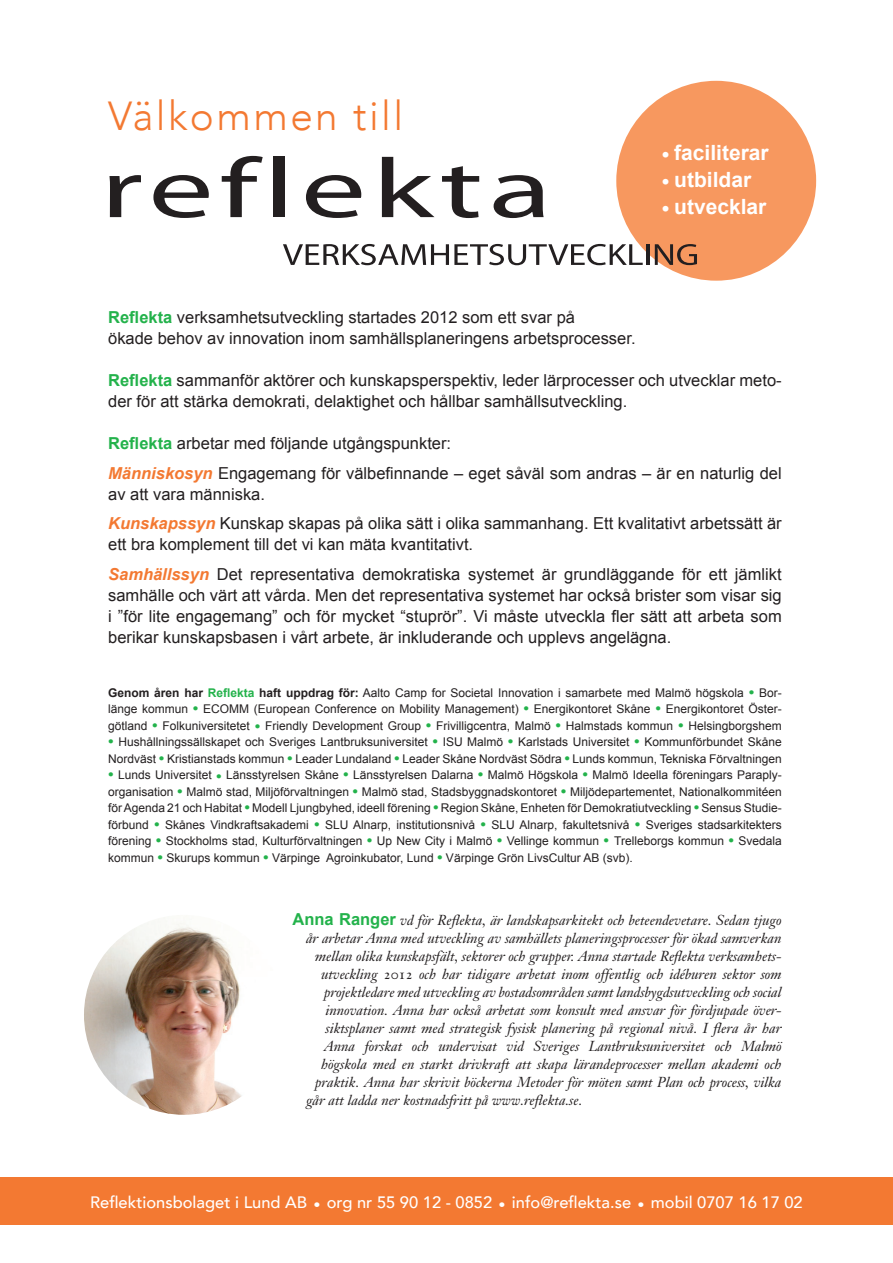
<style>
.page{position:relative;width:893px;height:1263px;background:#fff}
.page>*{position:absolute;margin:0;border:0;box-sizing:border-box;transform-origin:0 0}
.t1{font:300 40.5px "Avenir";letter-spacing:.06em;color:#f37932}
.t2{font:500 37.5px "Avenir";color:#fff}
.t3{font:700 21px/27px "Arial";color:#fff}
.t4{font:16.5px/21px "Arial";color:#231f20}
.t5{font:500 16.5px "Avenir";color:#fff}
.t6{font:italic 14.25px "Janson Text";color:#231f20}
.t7{font:12px/16.5px "Arial";color:#231f20;text-align:justify}
.s1{font-family:"Bodoxi";font-size:33px}
.s2{font-weight:700;color:#23b24b}
.s3{font-weight:700;font-style:italic;color:#f37932}
.s4{font-weight:700}
.s5{font-family:"Bodoxi";font-weight:700;font-size:24px;color:#23b24b}
.s6{font-family:"Arial";font-weight:700;font-style:normal;font-size:16.5px;color:#23b24b}
.s7{font-family:"Janson Text Roman SC";font-style:normal}
</style>
<div class="page">
<div style="left:0;top:1177px;width:893px;height:48px;background:#f37932"></div>
<div style="left:616px;top:81px;width:200px;height:200px;background:#f7985f;border-radius:50%"></div>
<img style="left:84px;top:915px;width:200px;height:200px;border-radius:100px">
<svg style="left:283px;top:244px;width:360px;height:21px"></svg>
<hr style="left:646px;top:244px;width:3px;height:21px;background:#231f20">
<svg style="left:655px;top:244px;width:42px;height:21px"></svg>
<svg style="left:109px;top:175px;width:32px;height:42px"></svg>
<svg style="left:153px;top:175px;width:56px;height:43px"></svg>
<svg style="left:222px;top:156px;width:41px;height:61px"></svg>
<div style="left:274px;top:157px;width:11px;height:60px;background:#231f20"></div>
<svg style="left:306px;top:175px;width:55px;height:43px"></svg>
<svg style="left:382px;top:157px;width:52px;height:60px"></svg>
<svg style="left:442px;top:166px;width:37px;height:52px"></svg>
<svg style="left:494px;top:175px;width:50px;height:43px"></svg>
<h1 class="t1" style="left:108px;top:93px;width:296px">Välkommen till</h1>
<h3 class="t3" style="left:662px;top:140px;width:108px"><span class="s1">.</span> faciliterar <span class="s1">.</span> utbildar<br><span class="s1">.</span> utvecklar</h3>
<h3 class="t4" style="left:108px;top:307px;width:529px"><span class="s2">Reflekta</span> verksamhetsutveckling startades 2012 som ett svar på<br>ökade behov av innovation inom samhällsplaneringens arbetsprocesser.</h3>
<h3 class="t4" style="left:108px;top:370px;width:675px"><span class="s2">Reflekta</span> sammanför aktörer och kunskapsperspektiv, leder lärprocesser och utvecklar meto&shy;der för att stärka demokrati, delaktighet och hållbar samhällsutveckling.</h3>
<h3 class="t4" style="left:108px;top:429px;width:675px;line-height:29.5px"><span class="s2">Reflekta</span> arbetar med följande utgångspunkter:<br><span class="s3">Människosyn</span> Engagemang för välbefinnande – eget såväl som andras – är en naturlig del</h3>
<h3 class="t4" style="left:108px;top:479px;width:675px;line-height:29.5px">av att vara människa.<br><span class="s3">Kunskapssyn</span> Kunskap skapas på olika sätt i olika sammanhang. Ett kvalitativt arbetssätt är</h3>
<h3 class="t4" style="left:108px;top:530px;width:675px;line-height:29.5px">ett bra komplement till det vi kan mäta kvantitativt.<br><span class="s3">Samhällssyn</span> Det representativa demokratiska systemet är grundläggande för ett jämlikt</h3>
<p class="t4" style="left:108px;top:585px;width:675px;text-align:justify">samhälle och värt att vårda. Men det representativa systemet har också brister som visar sig i ”för lite engagemang” och för mycket “stuprör”. Vi måste utveckla fler sätt att arbeta som berikar kunskapsbasen i vårt arbete, är inkluderande och upplevs angelägna.</p>
<p class="t7" style="left:108px;top:684px;width:675px"><span class="s4">Genom åren har</span> <span class="s2">Reflekta</span> <span class="s4">haft uppdrag för:</span> Aalto Camp for Societal Innovation i samarbete med Malmö högskola <sup>.</sup> Bor&shy;länge kommun <sup>.</sup> ECOMM (European Conference on Mobility Management) <sup>.</sup> Energikontoret Skåne <sup>.</sup> Energikontoret Öster&shy;götland <sup>.</sup> Folkuniversitetet <span class="s5">.</span> Friendly Development Group <sup>.</sup> Frivilligcentra, Malmö <sup>.</sup> Halmstads kommun <sup>.</sup> Helsingborgshem <sup>.</sup> Hushållningssällskapet och Sveriges Lantbruksuniversitet <sup>.</sup> ISU Malmö <sup>.</sup> Karlstads Universitet <sup>.</sup> Kommunförbundet Skåne Nordväst <sup>.</sup> Kristianstads kommun <sup>.</sup> Leader Lundaland <sup>.</sup> Leader Skåne Nordväst Södra <sup>.</sup> Lunds kommun, Tekniska Förvaltningen <sup>.</sup> Lunds Universitet <span class="s5">.</span> Länsstyrelsen Skåne <sup>.</sup> Länsstyrelsen Dalarna <sup>.</sup> Malmö Högskola <sup>.</sup> Malmö Ideella föreningars Paraply&shy;organisation <sup>.</sup> Malmö stad, Miljöförvaltningen <sup>.</sup> Malmö stad, Stadsbyggnadskontoret <sup>.</sup> Miljödepartementet, Nationalkommitéen för Agenda 21 och Habitat <sup>.</sup> Modell Ljungbyhed, ideell förening <sup>.</sup> Region Skåne, Enheten för Demokratiutveckling <sup>.</sup> Sensus Studie&shy;förbund <sup>.</sup> Skånes Vindkraftsakademi <sup>.</sup> SLU Alnarp, institutionsnivå <sup>.</sup> SLU Alnarp, fakultetsnivå <sup>.</sup> Sveriges stadsarkitekters förening <sup>.</sup> Stockholms stad, Kulturförvaltningen <sup>.</sup> Up New City i Malmö <sup>.</sup> Vellinge kommun <sup>.</sup> Trelleborgs kommun <sup>.</sup> Svedala kommun <sup>.</sup> Skurups kommun <sup>.</sup> Värpinge Agroinkubator, Lund <sup>.</sup> Värpinge Grön LivsCultur AB (svb).</p>
<p class="t6" style="left:293px;top:911px;width:491px"><span class="s6">Anna Ranger</span> vd för Reflekta, är landskapsarkitekt och beteendevetare. Sedan tjugo</p>
<p class="t6" style="left:306px;top:929px;width:477px">år arbetar Anna med utveckling av samhällets planeringsprocesser för ökad samverkan</p>
<p class="t6" style="left:315px;top:947px;width:468px">mellan olika kunskapsfält, sektorer och grupper. Anna startade Reflekta verksamhets-</p>
<p class="t6" style="left:321px;top:965px;width:462px">utveckling <span class="s7">2012</span> och har tidigare arbetat inom offentlig och idéburen sektor som</p>
<p class="t6" style="left:324px;top:983px;width:459px">projektledare med utveckling av bostadsområden samt landsbygdsutveckling och social</p>
<p class="t6" style="left:326px;top:1001px;width:458px">innovation. Anna har också arbetat som konsult med ansvar för fördjupade över-</p>
<p class="t6" style="left:326px;top:1019px;width:457px">siktsplaner samt med strategisk fysisk planering på regional nivå. I flera år har</p>
<p class="t6" style="left:324px;top:1037px;width:459px">Anna forskat och undervisat vid Sveriges Lantbruksuniversitet och Malmö</p>
<p class="t6" style="left:321px;top:1055px;width:462px">högskola med en starkt drivkraft att skapa lärandeprocesser mellan akademi och</p>
<p class="t6" style="left:315px;top:1073px;width:468px">praktik. Anna har skrivit böckerna Metoder för möten samt Plan och process, vilka</p>
<p class="t6" style="left:306px;top:1091px;width:278px">går att ladda ner kostnadsfritt på www.reflekta.se.</p>
<h3 class="t5" style="left:90px;top:1188px;width:219px">Reflektionsbolaget i Lund AB</h3>
<h2 class="t2" style="left:312px;top:1161px;width:12px">.</h2>
<h3 class="t5" style="left:327px;top:1188px;width:167px">org nr 55 90 12 - 0852</h3>
<h2 class="t2" style="left:497px;top:1161px;width:12px">.</h2>
<h3 class="t5" style="left:512px;top:1188px;width:121px">info@reflekta.se</h3>
<h2 class="t2" style="left:636px;top:1161px;width:12px">.</h2>
<h3 class="t5" style="left:651px;top:1188px;width:153px">mobil 0707 16 17 02</h3>
</div>
